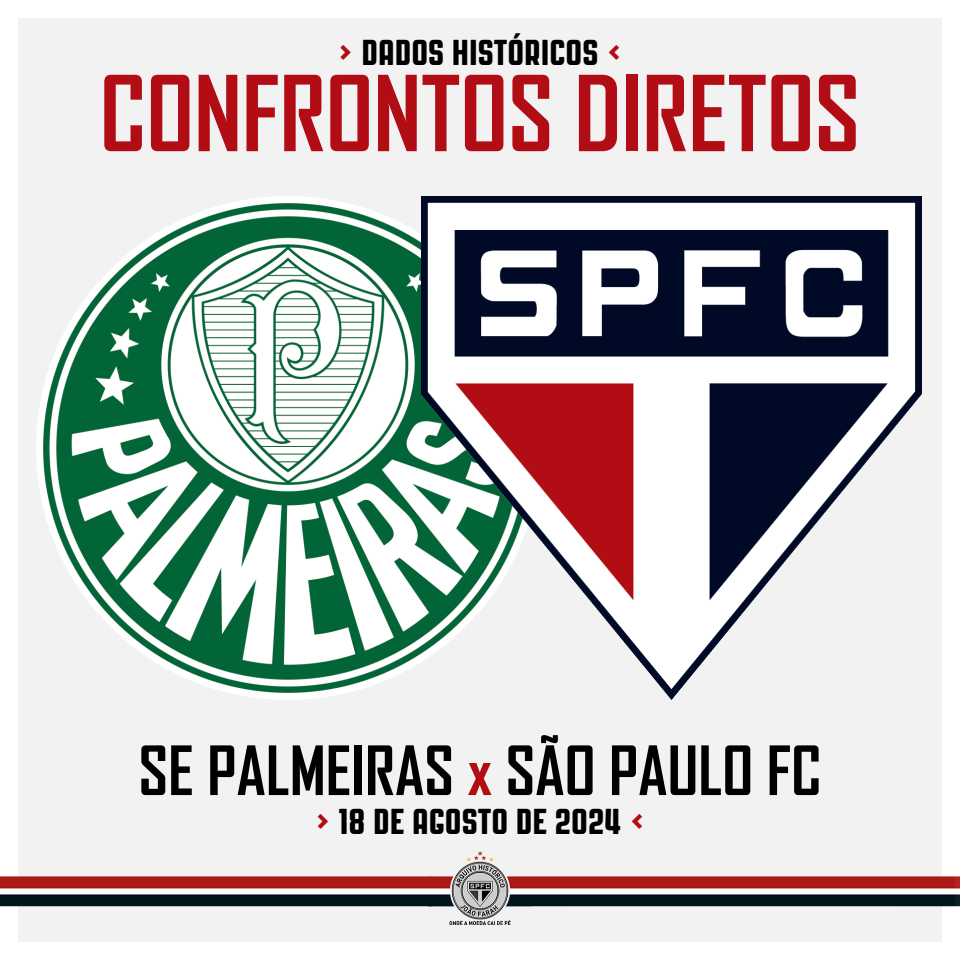
<style>
.page{position:relative;width:960px;height:960px;background:#fff}
.page>*{position:absolute;margin:0;border:0;box-sizing:border-box;transform-origin:0 0}
.t1{font:700 100px "Agency FB";color:#b20d15}
.t2{font:700 65px "Agency FB";color:#000}
.t3{font:36px "PAG Revolucion";color:#000}
.s1{color:#b20d15}
</style>
<div class="page">
<div style="left:18px;top:18px;width:924px;height:924px;background:#f2f2f2"></div>
<img style="left:0;top:852px;width:960px;height:72px">
<img style="left:36px;top:196px;width:386px;height:504px">
<img style="left:422px;top:196px;width:500px;height:504px">
<p class="t3" style="left:338px;top:32px;width:286px"><span class="s1">&gt;</span> DADOS HISTÓRICOS <span class="s1">&lt;</span></p>
<h1 class="t1" style="left:100px;top:51px;width:762px">CONFRONTOS DIRETOS</h1>
<h2 class="t2" style="left:138px;top:730px;width:684px">SE PALMEIRAS <span class="s1">x</span> SÃO PAULO FC</h2>
<p class="t3" style="left:315px;top:802px;width:332px"><span class="s1">&gt;</span> 18 DE AGOSTO DE 2024 <span class="s1">&lt;</span></p>
</div>
